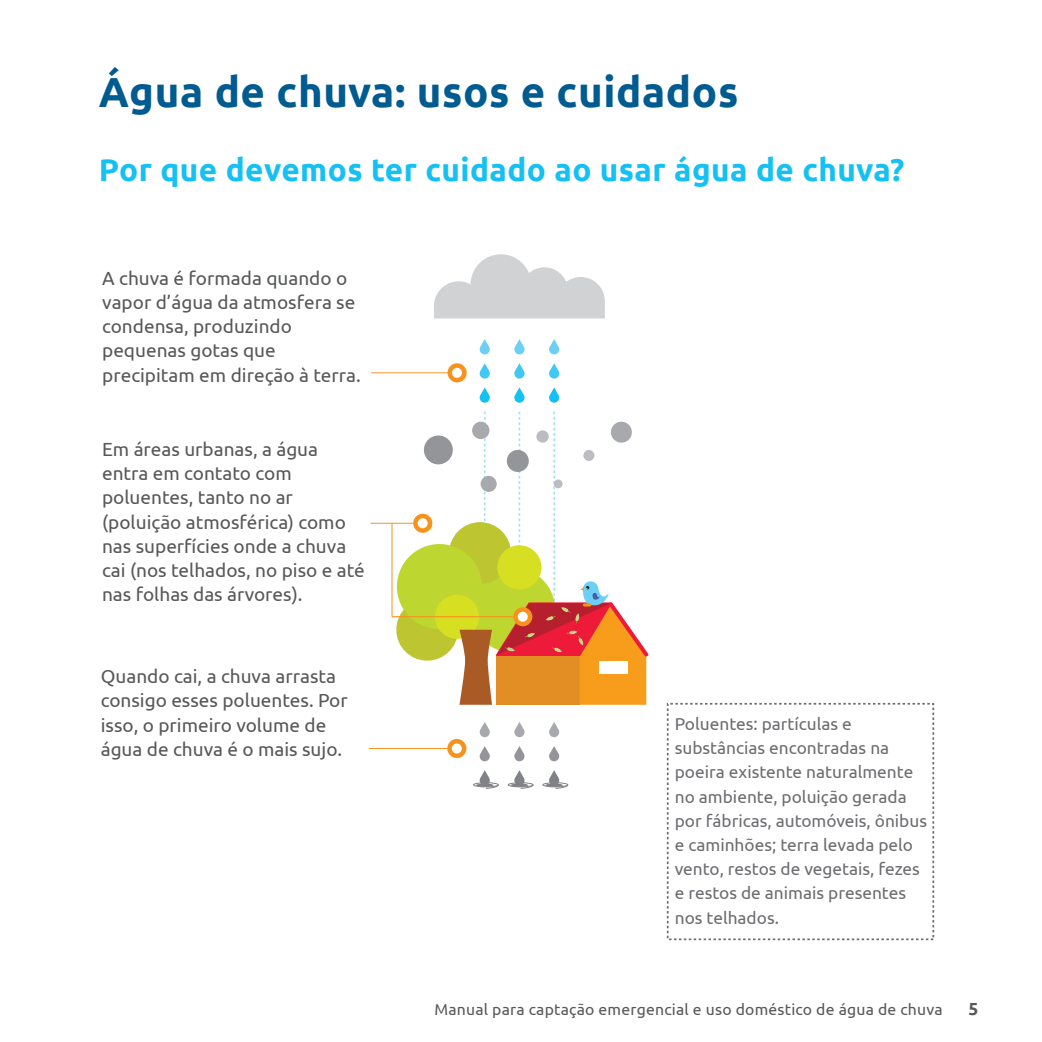
<style>
.page{position:relative;width:1042px;height:1042px;background:#fff}
.page>*{position:absolute;margin:0;border:0;box-sizing:border-box;transform-origin:0 0}
.Titulo_1{font:700 42px "Ubuntu";letter-spacing:.015em;color:#005b90}
.Titulo_2{font:700 31.5px "Ubuntu";letter-spacing:.015em;color:#15c0f2}
.t1{font:19.07px/24.2px "Ubuntu";color:#57585a}
.Paragraph_Style_1{font:700 17.5px "Ubuntu";color:#57585a}
.t2{font:17.32px/24.2px "Ubuntu";color:#6c6d70}
.Paragraph_Style_1-2{font:15.75px "Ubuntu";letter-spacing:.015em;color:#57585a}
</style>
<div class="page">
<svg style="left:434px;top:254px;width:171px;height:64px"></svg>
<div style="left:449px;top:522px;width:62px;height:62px;background:#bdc531;border-radius:50%"></div>
<div style="left:396px;top:599px;width:62px;height:61px;background:#bdc531;border-radius:50%"></div>
<div style="left:397px;top:544px;width:85px;height:85px;background:#bed630;border-radius:50%"></div>
<div style="left:435px;top:595px;width:44px;height:44px;background:#d6df21;border-radius:50%"></div>
<div style="left:543px;top:782px;width:25px;height:5px;border:1px solid #808285;border-radius:50%"></div>
<svg style="left:549px;top:770px;width:19px;height:18px"></svg>
<div style="left:508px;top:782px;width:25px;height:5px;border:1px solid #808285;border-radius:50%"></div>
<svg style="left:514px;top:770px;width:19px;height:18px"></svg>
<div style="left:473px;top:782px;width:25px;height:5px;border:1px solid #808285;border-radius:50%"></div>
<svg style="left:480px;top:770px;width:19px;height:18px"></svg>
<svg style="left:480px;top:339px;width:10px;height:15px"></svg>
<svg style="left:480px;top:363px;width:10px;height:15px"></svg>
<svg style="left:480px;top:387px;width:10px;height:16px"></svg>
<svg style="left:514px;top:339px;width:10px;height:15px"></svg>
<svg style="left:514px;top:363px;width:10px;height:15px"></svg>
<svg style="left:514px;top:387px;width:10px;height:16px"></svg>
<svg style="left:549px;top:339px;width:10px;height:15px"></svg>
<svg style="left:549px;top:363px;width:10px;height:15px"></svg>
<svg style="left:549px;top:387px;width:10px;height:16px"></svg>
<svg style="left:480px;top:722px;width:10px;height:15px"></svg>
<svg style="left:480px;top:746px;width:10px;height:15px"></svg>
<svg style="left:514px;top:722px;width:10px;height:15px"></svg>
<svg style="left:514px;top:746px;width:10px;height:15px"></svg>
<svg style="left:549px;top:722px;width:10px;height:15px"></svg>
<svg style="left:549px;top:746px;width:10px;height:15px"></svg>
<svg style="left:459px;top:412px;width:190px;height:293px"></svg>
<div style="left:480px;top:476px;width:17px;height:16px;background:#a8a9ad;border-radius:50%"></div>
<div style="left:424px;top:435px;width:29px;height:29px;background:#939598;border-radius:50%"></div>
<div style="left:472px;top:422px;width:17px;height:17px;background:#a8a9ad;border-radius:50%"></div>
<div style="left:507px;top:450px;width:22px;height:22px;background:#939598;border-radius:50%"></div>
<div style="left:536px;top:430px;width:13px;height:13px;background:#bcbdc0;border-radius:50%"></div>
<div style="left:554px;top:479px;width:8px;height:9px;background:#bcbdc0;border-radius:50%"></div>
<div style="left:583px;top:450px;width:11px;height:11px;background:#bcbdc0;border-radius:50%"></div>
<div style="left:611px;top:422px;width:21px;height:21px;background:#a8a9ad;border-radius:50%"></div>
<hr style="left:392px;top:616px;width:130px;height:1px;background:#f7931d">
<hr style="left:391px;top:523px;width:1px;height:94px;background:#f7931d">
<hr style="left:370px;top:523px;width:52px;height:1px;background:#f7931d">
<hr style="left:371px;top:372px;width:81px;height:1px;background:#f7931d">
<hr style="left:369px;top:748px;width:85px;height:1px;background:#f7931d">
<svg style="left:447px;top:363px;width:20px;height:19px"></svg>
<div style="left:452px;top:368px;width:10px;height:10px;background:#fff;border-radius:50%"></div>
<div style="left:413px;top:514px;width:19px;height:19px;background:#f7931d;border-radius:50%"></div>
<div style="left:417px;top:518px;width:11px;height:10px;background:#fff;border-radius:50%"></div>
<div style="left:513px;top:607px;width:19px;height:19px;background:#f7931d;border-radius:50%"></div>
<svg style="left:517px;top:611px;width:11px;height:11px"></svg>
<div style="left:447px;top:739px;width:19px;height:19px;background:#f7931d;border-radius:50%"></div>
<svg style="left:451px;top:743px;width:11px;height:11px"></svg>
<div style="left:667px;top:703px;width:267px;height:237px;border:2px dashed #6c6d70"></div>
<p class="Titulo_1" style="left:99px;top:67px;width:641px">Água de chuva: usos e cuidados</p>
<p class="Titulo_2" style="left:99px;top:150px;width:807px">Por que devemos ter cuidado ao usar água de chuva?</p>
<p class="t1" style="left:102px;top:265px;width:260px">A chuva é formada quando o vapor d’água da atmosfera se condensa, produzindo pequenas gotas que precipitam em direção à terra.</p>
<p class="t1" style="left:102px;top:436px;width:264px">Em áreas urbanas, a água entra em contato com poluentes, tanto no ar (poluição atmosférica) como nas superfícies onde a chuva cai (nos telhados, no piso e até nas folhas das árvores).</p>
<p class="t1" style="left:101px;top:664px;width:248px">Quando cai, a chuva arrasta consigo esses poluentes. Por isso, o primeiro volume de água de chuva é o mais sujo.</p>
<p class="t2" style="left:675px;top:711px;width:254px">Poluentes: partículas e substâncias encontradas na poeira existente naturalmente no ambiente, poluição gerada por fábricas, automóveis, ônibus e caminhões; terra levada pelo vento, restos de vegetais, fezes e restos de animais presentes nos telhados.</p>
<p class="Paragraph_Style_1-2" style="left:434px;top:1000px;width:510px">Manual para captação emergencial e uso doméstico de água de chuva</p>
<p class="Paragraph_Style_1" style="left:968px;top:998px;width:11px">5</p>
</div>
